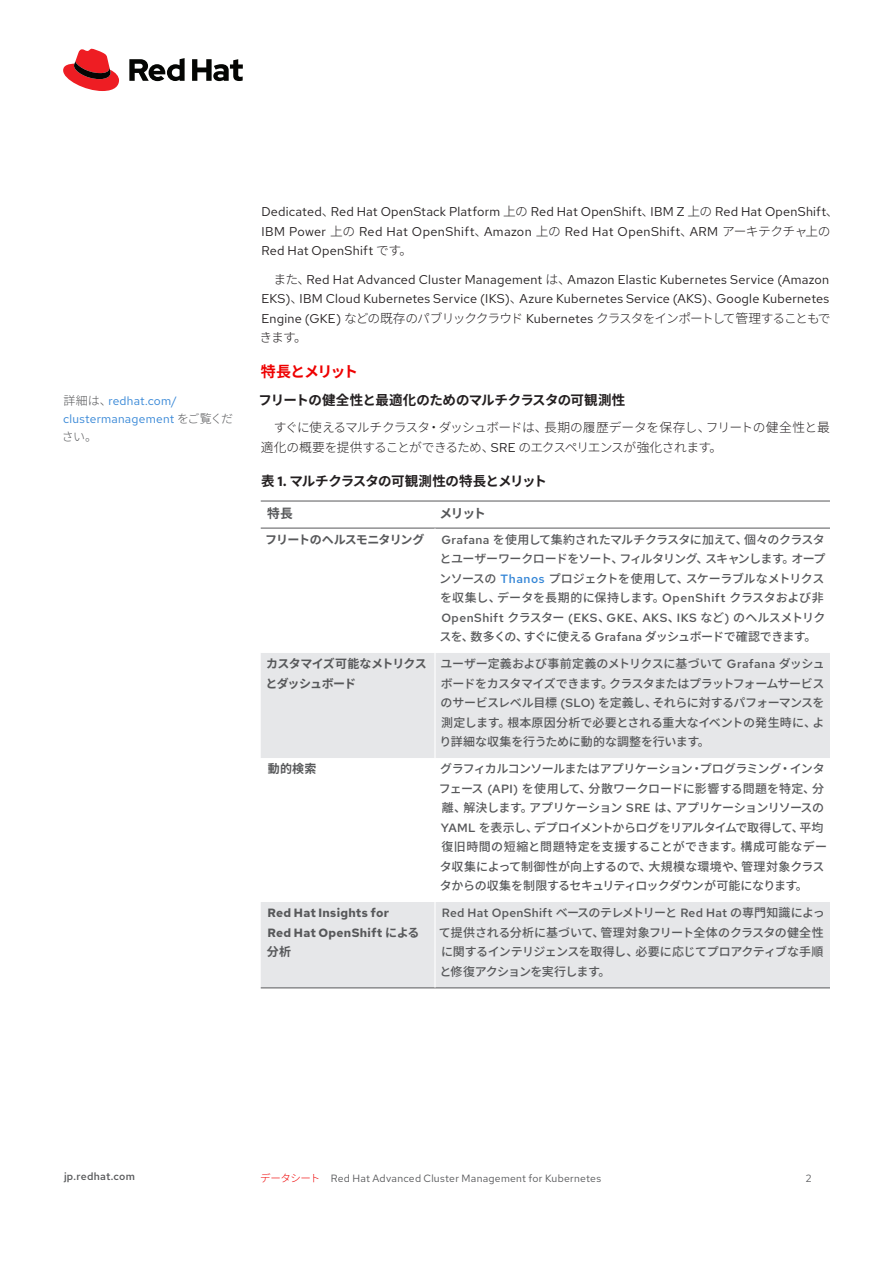
<style>
.page{position:relative;width:893px;height:1263px;background:#fff}
.page>*{position:absolute;margin:0;border:0;box-sizing:border-box;transform-origin:0 0}
.Main_-_Subhead_1{font:700 15px "Noto Sans JP";letter-spacing:-.095em;color:#e00}
.Main_-_Subhead_3{font:700 13.5px "Noto Sans JP";letter-spacing:-.035em;color:#231f20}
.Main_-_Table_Name{font:700 13.5px "Noto Sans JP";letter-spacing:-.055em;color:#231f20}
.Main_-_Body{font:12.75px/19.5px "Red Hat Text";letter-spacing:.02em;color:#231f20}
.Main_-_Body-2{font:300 12.75px/19.5px "Noto Sans JP";letter-spacing:-.045em;color:#231f20}
.Main_-_Table_Subhead_1__left-aligned{font:700 12.75px "Noto Sans JP";letter-spacing:-.11em;color:#57585a}
.Main_-_Table_Body__left-aligned{font:500 12px/19.5px "Noto Sans JP";letter-spacing:-.03em;color:#57585a}
.Sidebar_-_Body__left-aligned{font:12px/18px "Red Hat Text";letter-spacing:.02em;color:#3385d6}
.Main_-_Table_Body__left-aligned-2{font:700 12px/19.5px "Noto Sans JP";letter-spacing:-.055em;color:#57585a}
.Main_-_Table_Body__left-aligned-3{font:700 12px/19.5px "Red Hat Text";letter-spacing:.02em;color:#57585a}
.t1{font:10.5px "Red Hat Text";letter-spacing:.025em;color:#57585a}
.t2{font:500 10.5px "Red Hat Text";letter-spacing:.025em;color:#57585a}
.s1{font-family:"Noto Sans JP";font-weight:300;color:#57585a}
.s2{font-family:"Noto Sans JP";font-weight:300}
.s3{font-family:"Red Hat Text";font-weight:400}
.s4{font-family:"Red Hat Text"}
.s5{font-family:"Red Hat Text";color:#3385d6}
.s6{font-family:"Noto Sans JP"}
.s7{font-family:"Noto Sans JP";font-weight:300;color:#e00}
</style>
<div class="page">
<hr style="left:261px;top:501px;width:569px;height:1px;background:#57585a">
<svg style="left:261px;top:653px;width:569px;height:334px;fill:#e6e7e9"></svg>
<hr style="left:261px;top:528px;width:174px;height:1px;background:#57585a">
<hr style="left:435px;top:528px;width:395px;height:1px;background:#57585a">
<hr style="left:261px;top:987px;width:174px;height:1px;background:#57585a">
<hr style="left:435px;top:987px;width:395px;height:1px;background:#57585a">
<hr style="left:434px;top:528px;width:2px;height:125px;background:#fff">
<hr style="left:434px;top:653px;width:2px;height:105px;background:#fff">
<hr style="left:434px;top:758px;width:2px;height:144px;background:#fff">
<hr style="left:434px;top:902px;width:2px;height:85px;background:#fff">
<svg style="left:63px;top:49px;width:56px;height:42px"></svg>
<svg style="left:129px;top:58px;width:114px;height:23px"></svg>
<p class="Sidebar_-_Body__left-aligned" style="left:62px;top:392px;width:173px"><span class="s1">詳細は、</span>redhat.com/ clustermanagement <span class="s1">をご覧ください。</span></p>
<p class="Main_-_Body" style="left:261px;top:202px;width:579px">Dedicated<span class="s2">、</span>Red Hat OpenStack Platform <span class="s2">上の</span> Red Hat OpenShift<span class="s2">、</span>IBM Z <span class="s2">上の</span> Red Hat OpenShift<span class="s2">、<br></span>IBM Power <span class="s2">上の</span> Red Hat OpenShift<span class="s2">、</span>Amazon <span class="s2">上の</span> Red Hat OpenShift<span class="s2">、</span>ARM <span class="s2">アーキテクチャ上の<br></span>Red Hat OpenShift <span class="s2">です。</span></p>
<p class="Main_-_Body" style="left:260px;top:269px;width:572px;text-align:justify;text-indent:14px"><span class="s2">また、</span>Red Hat Advanced Cluster Management <span class="s2">は、</span>Amazon Elastic Kubernetes Service (Amazon EKS)<span class="s2">、</span>IBM Cloud Kubernetes Service (IKS)<span class="s2">、</span>Azure Kubernetes Service (AKS)<span class="s2">、</span>Google Kubernetes Engine (GKE) <span class="s2">などの既存のパブリッククラウド</span> Kubernetes <span class="s2">クラスタをインポートして管理することもできます。</span></p>
<p class="Main_-_Subhead_1" style="left:261px;top:363px;width:99px">特長とメリット</p>
<p class="Main_-_Subhead_3" style="left:259px;top:392px;width:368px">フリートの健全性と最適化のためのマルチクラスタの可観測性</p>
<p class="Main_-_Body-2" style="left:261px;top:418px;width:570px;text-indent:13px">すぐに使えるマルチクラスタ・ダッシュボードは、長期の履歴データを保存し、フリートの健全性と最適化の概要を提供することができるため、<span class="s3">SRE</span> のエクスペリエンスが強化されます。</p>
<p class="Main_-_Table_Name" style="left:261px;top:473px;width:288px">表 <span class="s4">1.</span> マルチクラスタの可観測性の特長とメリット</p>
<p class="Main_-_Table_Subhead_1__left-aligned" style="left:267px;top:506px;width:27px">特長</p>
<p class="Main_-_Table_Subhead_1__left-aligned" style="left:440px;top:506px;width:48px">メリット</p>
<p class="Main_-_Table_Body__left-aligned-2" style="left:265px;top:530px;width:161px">フリートのヘルスモニタリング</p>
<p class="Main_-_Table_Body__left-aligned" style="left:439px;top:530px;width:388px"><span class="s4">Grafana</span> を使用して集約されたマルチクラスタに加えて、個々のクラスタとユーザーワークロードをソート、フィルタリング、スキャンします。オープンソースの <span class="s5">Thanos</span> プロジェクトを使用して、スケーラブルなメトリクスを収集し、データを長期的に保持します。<span class="s4">OpenShift</span> クラスタおよび非<span class="s4">OpenShift</span> クラスター <span class="s4">(EKS</span>、<span class="s4">GKE</span>、<span class="s4">AKS</span>、<span class="s4">IKS</span> など<span class="s4">)</span> のヘルスメトリクスを、数多くの、すぐに使える <span class="s4">Grafana</span> ダッシュボードで確認できます。</p>
<p class="Main_-_Table_Body__left-aligned-2" style="left:266px;top:654px;width:163px">カスタマイズ可能なメトリクスとダッシュボード</p>
<p class="Main_-_Table_Body__left-aligned" style="left:440px;top:654px;width:387px;text-align:justify">ユーザー定義および事前定義のメトリクスに基づいて <span class="s4">Grafana</span> ダッシュボードをカスタマイズできます。クラスタまたはプラットフォームサービスのサービスレベル目標 <span class="s4">(SLO)</span> を定義し、それらに対するパフォーマンスを測定します。根本原因分析で必要とされる重大なイベントの発生時に、より詳細な収集を行うために動的な調整を行います。</p>
<p class="Main_-_Table_Body__left-aligned-2" style="left:268px;top:759px;width:50px">動的検索</p>
<p class="Main_-_Table_Body__left-aligned" style="left:439px;top:759px;width:389px">グラフィカルコンソールまたはアプリケーション・プログラミング・インタフェース <span class="s4">(API)</span> を使用して、分散ワークロードに影響する問題を特定、分離、解決します。アプリケーション <span class="s4">SRE</span> は、アプリケーションリソースの<span class="s4">YAML</span> を表示し、デプロイメントからログをリアルタイムで取得して、平均復旧時間の短縮と問題特定を支援することができます。構成可能なデータ収集によって制御性が向上するので、大規模な環境や、管理対象クラスタからの収集を制限するセキュリティロックダウンが可能になります。</p>
<p class="Main_-_Table_Body__left-aligned-3" style="left:267px;top:903px;width:154px">Red Hat Insights for<br>Red Hat OpenShift <span class="s6">による分析</span></p>
<p class="Main_-_Table_Body__left-aligned" style="left:439px;top:903px;width:387px"><span class="s4">Red Hat OpenShift</span> ベースのテレメトリーと <span class="s4">Red Hat</span> の専門知識によって提供される分析に基づいて、管理対象フリート全体のクラスタの健全性に関するインテリジェンスを取得し、必要に応じてプロアクティブな手順と修復アクションを実行します。</p>
<p class="t2" style="left:64px;top:1170px;width:72px">jp.redhat.com</p>
<p class="t1" style="left:260px;top:1171px;width:342px"><span class="s7">データシート</span> Red Hat Advanced Cluster Management for Kubernetes</p>
<p class="t1" style="left:806px;top:1171px;width:7px">2</p>
</div>
